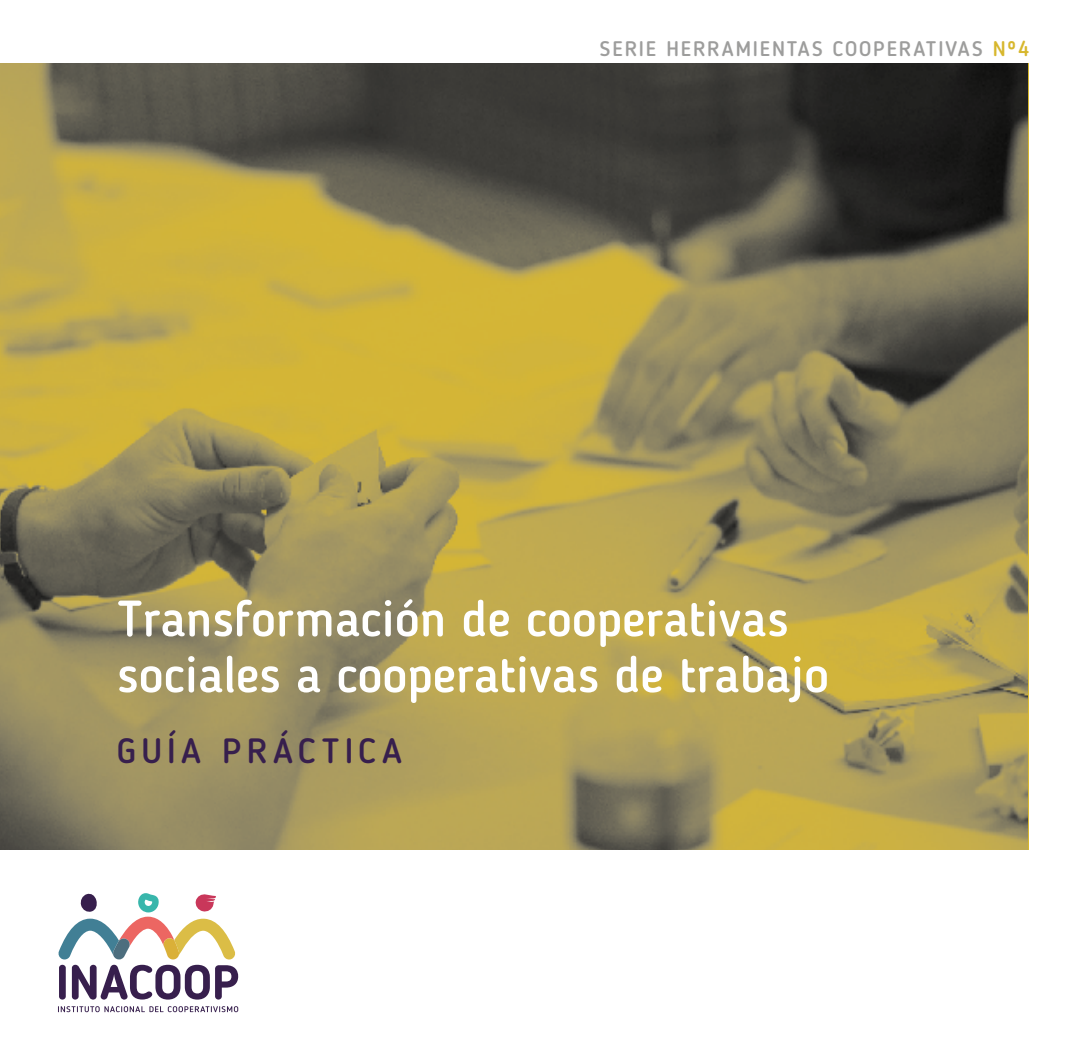
<style>
.page{position:relative;width:1092px;height:1042px;background:#fff}
.page>*{position:absolute;margin:0;border:0;box-sizing:border-box;transform-origin:0 0}
.t1{font:500 50.4px/56px "Blogger Sans";color:#fff}
.t2{font:500 35px "Blogger Sans";letter-spacing:.15em;color:#371f4d}
.t3{font:500 21px "Blogger Sans";letter-spacing:.09em;color:#9d9d9c}
.s1{color:#d7b72d}
</style>
<div class="page">
<img style="left:0;top:63px;width:1027px;height:787px">
<div style="left:59px;top:965px;width:7px;height:34px;background:#371f4d;border-radius:3px"></div>
<svg style="left:72px;top:965px;width:166px;height:34px"></svg>
<svg style="left:58px;top:893px;width:177px;height:66px"></svg>
<svg style="left:58px;top:1006px;width:180px;height:6px"></svg>
<p class="t3" style="left:600px;top:36px;width:430px">SERIE HERRAMIENTAS COOPERATIVAS <span class="s1">Nº4</span></p>
<p class="t1" style="left:117px;top:590px;width:713px">Transformación de cooperativas sociales a cooperativas de trabajo</p>
<p class="t2" style="left:117px;top:730px;width:286px">GUÍA PRÁCTICA</p>
</div>
